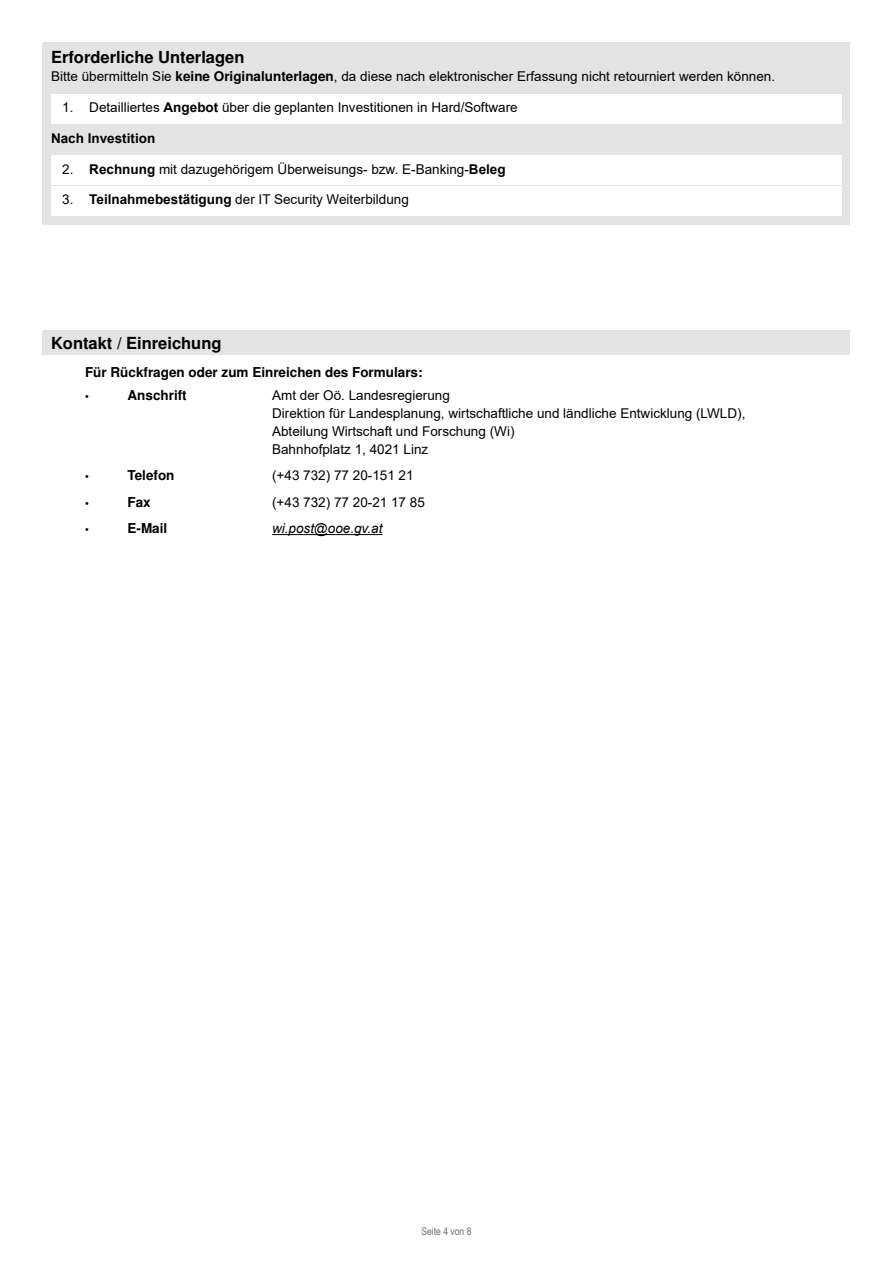
<style>
.page{position:relative;width:893px;height:1263px;background:#fff}
.page>*{position:absolute;margin:0;border:0;box-sizing:border-box;transform-origin:0 0}
.Formularabschnitt_H2{font:700 16.5px "Helvetica";color:#000}
.Formular_Abschluss_P_Text_-_OHNE_Grundli{font:13.5px/18px "Arial";color:#000}
.Formular_Abschluss_H3{font:700 13.5px "Helvetica";color:#000}
.t1{font:italic 13.5px "Arial";color:#000}
.Formular_Abschluss_P_Text_-_OHNE_Grundli-2{font:700 13.5px "Arial";color:#000}
.t2{font:13.5px "Myriad Pro";color:#000}
.t3{font:10.5px "Arial Narrow";color:#6f6f6e}
.s1{font-family:"Helvetica";font-weight:700}
.s2{font-weight:700}
</style>
<div class="page">
<div style="left:43px;top:43px;width:807px;height:182px;background:#e3e3e3"></div>
<div style="left:51px;top:94px;width:791px;height:29px;background:#fff"></div>
<div style="left:51px;top:155px;width:791px;height:30px;background:#fff"></div>
<div style="left:51px;top:186px;width:791px;height:30px;background:#fff"></div>
<div style="left:43px;top:331px;width:807px;height:24px;background:#e3e3e3"></div>
<hr style="left:272px;top:534px;width:110px;height:1px;background:#000">
<h2 class="Formularabschnitt_H2" style="left:51px;top:48px;width:195px">Erforderliche Unterlagen</h2>
<p class="Formular_Abschluss_P_Text_-_OHNE_Grundli" style="left:51px;top:67px;width:726px">Bitte übermitteln Sie <span class="s1">keine Originalunterlagen</span>, da diese nach elektronischer Erfassung nicht retourniert werden können.</p>
<p class="Formular_Abschluss_P_Text_-_OHNE_Grundli" style="left:62px;top:98px;width:457px">1. Detailliertes <span class="s2">Angebot</span> über die geplanten Investitionen in Hard/Software</p>
<p class="Formular_Abschluss_P_Text_-_OHNE_Grundli-2" style="left:51px;top:129px;width:106px">Nach Investition</p>
<p class="Formular_Abschluss_P_Text_-_OHNE_Grundli" style="left:62px;top:160px;width:445px">2. <span class="s2">Rechnung</span> mit dazugehörigem Überweisungs- bzw. E-Banking-<span class="s2">Beleg</span></p>
<p class="Formular_Abschluss_P_Text_-_OHNE_Grundli" style="left:62px;top:191px;width:348px">3. <span class="s2">Teilnahmebestätigung</span> der IT Security Weiterbildung</p>
<h2 class="Formularabschnitt_H2" style="left:51px;top:333px;width:172px">Kontakt / Einreichung</h2>
<h3 class="Formular_Abschluss_H3" style="left:85px;top:365px;width:339px">Für Rückfragen oder zum Einreichen des Formulars:</h3>
<p class="t2" style="left:85px;top:387px;width:5px">•</p>
<p class="Formular_Abschluss_H3" style="left:128px;top:387px;width:61px">Anschrift</p>
<p class="Formular_Abschluss_P_Text_-_OHNE_Grundli" style="left:272px;top:386px;width:475px">Amt der Oö. Landesregierung<br>Direktion für Landesplanung, wirtschaftliche und ländliche Entwicklung (LWLD), Abteilung Wirtschaft und Forschung (Wi)<br>Bahnhofplatz 1, 4021 Linz</p>
<p class="t2" style="left:85px;top:467px;width:5px">•</p>
<p class="Formular_Abschluss_H3" style="left:128px;top:467px;width:49px">Telefon</p>
<p class="Formular_Abschluss_P_Text_-_OHNE_Grundli" style="left:272px;top:466px;width:143px">(+43 732) 77 20-151 21</p>
<p class="t2" style="left:85px;top:494px;width:5px">•</p>
<p class="Formular_Abschluss_H3" style="left:128px;top:494px;width:25px">Fax</p>
<p class="Formular_Abschluss_P_Text_-_OHNE_Grundli" style="left:272px;top:493px;width:154px">(+43 732) 77 20-21 17 85</p>
<p class="t2" style="left:85px;top:520px;width:5px">•</p>
<p class="Formular_Abschluss_H3" style="left:128px;top:520px;width:41px">E-Mail</p>
<p class="t1" style="left:272px;top:520px;width:112px">wi.post@ooe.gv.at</p>
<p class="t3" style="left:421px;top:1223px;width:52px">Seite 4 von 8</p>
</div>
